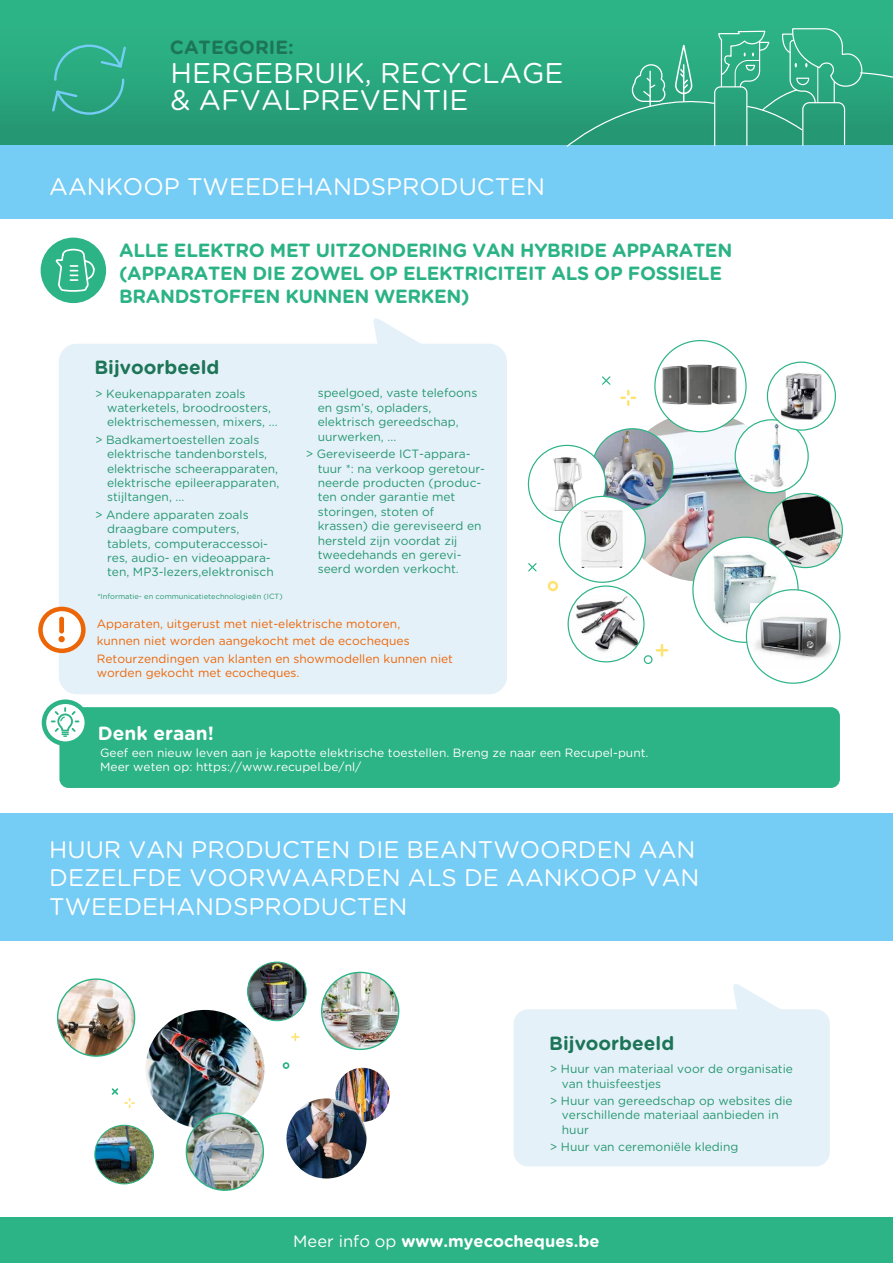
<style>
.page{position:relative;width:893px;height:1263px;background:#fff}
.page>*{position:absolute;margin:0;border:0;box-sizing:border-box;transform-origin:0 0}
.t1{font:28.5px/27px "Gotham Rounded";color:#fff}
.t2{font:24px/28.8px "Gotham Rounded";color:#fff}
.t3{font:700 19.05px/23px "Gotham Rounded";letter-spacing:-.015em;color:#2bb386}
.t4{font:700 19.05px "Gotham Rounded";color:#1d7558}
.t5{font:700 19.05px "Gotham Rounded";color:#fff}
.t6{font:700 16.5px "Gotham Rounded";color:#fff}
.t7{font:12px/14.4px "Gotham Rounded";color:#259772}
.t8{font:12px/17.4px "Gotham Rounded";color:#ec6608}
.t9{font:12px/14.4px "Gotham Rounded";color:#fff}
.t10{font:7.5px "Gotham Rounded";color:#259772}
.s1{font-weight:400}
</style>
<div class="page">
<div style="left:0;top:0;width:893px;height:146px;background:linear-gradient(to bottom,#2eb98a,#259772)"></div>
<div style="left:0;top:1217px;width:893px;height:46px;background:#2cb386"></div>
<div style="left:0;top:146px;width:893px;height:73px;background:#75ccf4"></div>
<div style="left:0;top:813px;width:893px;height:128px;background:#75ccf4"></div>
<div style="left:59px;top:707px;width:781px;height:81px;background:#2cb386;border-radius:9px"></div>
<div style="left:514px;top:1009px;width:316px;height:157px;background:#e5f1f8;border-radius:14px"></div>
<svg style="left:733px;top:984px;width:46px;height:25px"></svg>
<svg style="left:566px;top:28px;width:327px;height:119px"></svg>
<div style="left:41px;top:238px;width:65px;height:65px;background:#2cb386;border-radius:50%"></div>
<svg style="left:373px;top:318px;width:48px;height:26px"></svg>
<div style="left:59px;top:344px;width:448px;height:350px;background:#e5f1f8;border-radius:18px"></div>
<svg style="left:50px;top:43px;width:78px;height:73px"></svg>
<svg style="left:40px;top:609px;width:43px;height:42px"></svg>
<div style="left:38px;top:607px;width:48px;height:46px;border:4px solid #ec6608;border-radius:50%"></div>
<div style="left:59px;top:617px;width:5px;height:16px;background:#ec6608;border-radius:2px"></div>
<div style="left:58px;top:636px;width:7px;height:6px;background:#ec6608;border-radius:50%"></div>
<svg style="left:56px;top:248px;width:39px;height:44px"></svg>
<svg style="left:111px;top:1088px;width:23px;height:19px"></svg>
<svg style="left:292px;top:1033px;width:7px;height:7px"></svg>
<div style="left:283px;top:1062px;width:6px;height:7px;border:2px solid #2cb386;border-radius:50%"></div>
<img style="left:146px;top:1010px;width:118px;height:119px;border-radius:59px">
<img style="left:58px;top:979px;width:77px;height:77px;border-radius:38px">
<div style="left:57px;top:978px;width:78px;height:79px;border:1px solid #2cb386;border-radius:50%"></div>
<img style="left:322px;top:972px;width:77px;height:77px;border-radius:38px">
<div style="left:321px;top:972px;width:78px;height:78px;border:1px solid #2cb386;border-radius:50%"></div>
<img style="left:335px;top:1068px;width:55px;height:54px;border-radius:27px">
<img style="left:286px;top:1098px;width:80px;height:80px;border-radius:40px">
<img style="left:95px;top:1125px;width:58px;height:59px;border-radius:29px">
<div style="left:94px;top:1125px;width:60px;height:59px;border:1px solid #2cb386;border-radius:50%"></div>
<img style="left:248px;top:962px;width:58px;height:59px;border-radius:29px">
<div style="left:247px;top:961px;width:60px;height:60px;border:1px solid #2cb386;border-radius:50%"></div>
<img style="left:186px;top:1113px;width:77px;height:77px;border-radius:38px">
<div style="left:186px;top:1112px;width:78px;height:79px;border:1px solid #2cb386;border-radius:50%"></div>
<svg style="left:44px;top:702px;width:43px;height:42px"></svg>
<div style="left:42px;top:699px;width:47px;height:47px;border:4px solid #2cb386;border-radius:50%"></div>
<svg style="left:51px;top:707px;width:28px;height:30px"></svg>
<img style="left:616px;top:412px;width:170px;height:170px;border-radius:85px">
<img style="left:592px;top:429px;width:81px;height:80px;border-radius:40px">
<svg style="left:602px;top:376px;width:9px;height:9px"></svg>
<svg style="left:621px;top:391px;width:14px;height:14px"></svg>
<svg style="left:657px;top:645px;width:10px;height:10px"></svg>
<div style="left:644px;top:655px;width:8px;height:9px;border:1px solid #2cb386;border-radius:50%"></div>
<div style="left:655px;top:341px;width:91px;height:91px;background:#fff;border-radius:50%"></div>
<img style="left:661px;top:359px;width:77px;height:50px">
<img style="left:573px;top:596px;width:71px;height:60px">
<div style="left:568px;top:585px;width:77px;height:77px;border:1px solid #2cb386;border-radius:50%"></div>
<div style="left:735px;top:420px;width:73px;height:73px;background:#fff;border-radius:50%"></div>
<img style="left:745px;top:421px;width:45px;height:67px">
<div style="left:735px;top:419px;width:74px;height:74px;border:1px solid #2cb386;border-radius:50%"></div>
<img style="left:768px;top:493px;width:74px;height:75px;border-radius:37px">
<div style="left:768px;top:493px;width:75px;height:75px;border:1px solid #2cb386;border-radius:50%"></div>
<svg style="left:528px;top:563px;width:9px;height:9px"></svg>
<div style="left:548px;top:581px;width:10px;height:10px;border:3px solid #fde374;border-radius:50%"></div>
<div style="left:693px;top:537px;width:105px;height:105px;background:#fff;border-radius:50%"></div>
<img style="left:709px;top:552px;width:73px;height:73px">
<div style="left:767px;top:362px;width:68px;height:68px;background:#fff;border-radius:50%"></div>
<img style="left:778px;top:372px;width:47px;height:48px">
<div style="left:767px;top:362px;width:69px;height:69px;border:1px solid #2cb386;border-radius:50%"></div>
<div style="left:528px;top:445px;width:78px;height:78px;background:#fff;border-radius:50%"></div>
<img style="left:552px;top:457px;width:38px;height:54px">
<div style="left:746px;top:590px;width:94px;height:93px;background:#fff;border-radius:50%"></div>
<img style="left:750px;top:604px;width:86px;height:64px">
<div style="left:559px;top:496px;width:86px;height:86px;background:#fff;border-radius:50%"></div>
<img style="left:581px;top:511px;width:42px;height:57px">
<h3 class="t4" style="left:170px;top:33px;width:125px">CATEGORIE:</h3>
<h1 class="t1" style="left:170px;top:58px;width:395px">HERGEBRUIK, RECYCLAGE &amp; AFVALPREVENTIE</h1>
<h2 class="t2" style="left:49px;top:171px;width:497px">AANKOOP TWEEDEHANDSPRODUCTEN</h2>
<h3 class="t3" style="left:119px;top:238px;width:615px">ALLE ELEKTRO MET UITZONDERING VAN HYBRIDE APPARATEN (APPARATEN DIE ZOWEL OP ELEKTRICITEIT ALS OP FOSSIELE<br>BRANDSTOFFEN KUNNEN WERKEN)</h3>
<h3 class="t4" style="left:94px;top:353px;width:126px">Bijvoorbeeld</h3>
<p class="t7" style="left:107px;top:386px;width:172px;text-indent:-12px">&gt; Keukenapparaten zoals waterketels, broodroosters, elektrischemessen, mixers, ...</p>
<p class="t7" style="left:107px;top:432px;width:174px;text-indent:-12px">&gt; Badkamertoestellen zoals elektrische tandenborstels, elektrische scheerapparaten, elektrische epileerapparaten, stijltangen, ...</p>
<p class="t7" style="left:107px;top:507px;width:168px;text-indent:-12px">&gt; Andere apparaten zoals draagbare computers, tablets, computeraccessoi&shy;res, audio- en videoappara&shy;ten, MP3-lezers,elektronisch</p>
<p class="t10" style="left:97px;top:591px;width:187px">*Informatie- en communicatietechnologieën (ICT)</p>
<p class="t7" style="left:318px;top:385px;width:161px">speelgoed, vaste telefoons en gsm’s, opladers, elektrisch gereedschap, uurwerken, ...</p>
<p class="t7" style="left:318px;top:446px;width:169px;text-indent:-12px">&gt; Gereviseerde ICT-appara&shy;tuur *: na verkoop geretour&shy;neerde producten (produc&shy;ten onder garantie met storingen, stoten of krassen) die gereviseerd en hersteld zijn voordat zij tweedehands en gerevi&shy;seerd worden verkocht.</p>
<p class="t8" style="left:97px;top:614px;width:358px">Apparaten, uitgerust met niet-elektrische motoren,<br>kunnen niet worden aangekocht met de ecocheques<br>Retourzendingen van klanten en showmodellen kunnen niet</p>
<p class="t8" style="left:97px;top:664px;width:204px">worden gekocht met ecocheques.</p>
<h3 class="t5" style="left:98px;top:719px;width:117px">Denk eraan!</h3>
<p class="t9" style="left:100px;top:745px;width:550px">Geef een nieuw leven aan je kapotte elektrische toestellen. Breng ze naar een Recupel-punt.<br>Meer weten op: https://www.recupel.be/nl/</p>
<h2 class="t2" style="left:49px;top:834px;width:652px">HUUR VAN PRODUCTEN DIE BEANTWOORDEN AAN<br>DEZELFDE VOORWAARDEN ALS DE AANKOOP VAN<br>TWEEDEHANDSPRODUCTEN</h2>
<h3 class="t4" style="left:549px;top:1029px;width:126px">Bijvoorbeeld</h3>
<p class="t7" style="left:562px;top:1061px;width:233px;text-indent:-12px">&gt; Huur van materiaal voor de organisatie van thuisfeestjes</p>
<p class="t7" style="left:562px;top:1093px;width:232px;text-indent:-12px">&gt; Huur van gereedschap op websites die verschillende materiaal aanbieden in huur</p>
<p class="t7" style="left:550px;top:1139px;width:190px">&gt; Huur van ceremoniële kleding</p>
<h3 class="t6" style="left:293px;top:1229px;width:308px"><span class="s1">Meer info op</span> www.myecocheques.be</h3>
</div>
